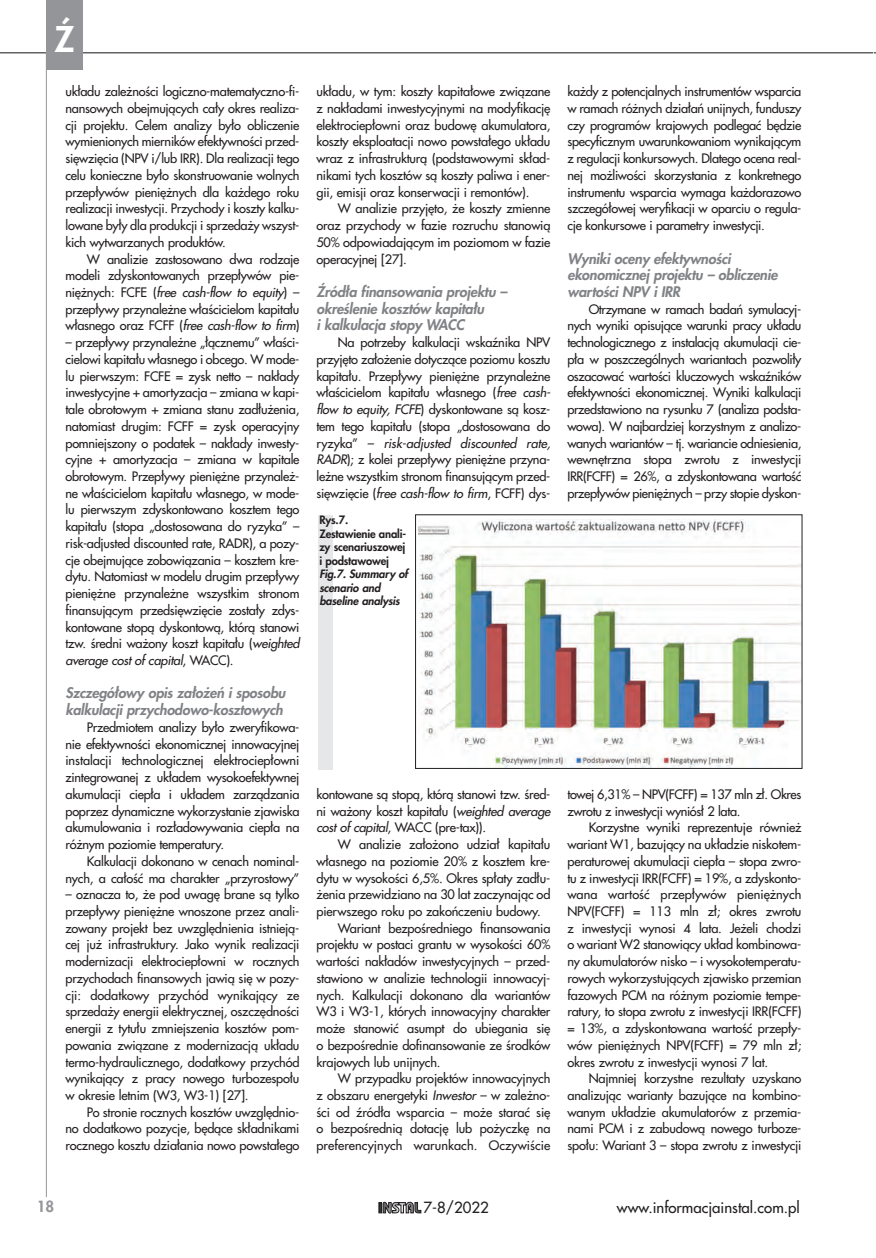
<style>
.page{position:relative;width:876px;height:1258px;background:#fff}
.page>*{position:absolute;margin:0;border:0;box-sizing:border-box;transform-origin:0 0}
.t1{font:800 34.5px "Futura CE";color:#fff}
.t2{font:500 15px "Futura CE";color:#231f20}
.t3{font:800 15px "Futura CE";color:#939598}
.ubutytulik{font:italic 800 14.25px/16.6px "Futura CE";letter-spacing:-.015em;color:#808285}
._01body_text{font:500 12.75px/16.8px "Futura CE";letter-spacing:-.015em;color:#231f20;text-align:justify}
._05podpis_ilustr{font:800 11.25px/13.5px "Futura CE";letter-spacing:-.015em;color:#231f20;text-align:justify}
._05podpis_ilustr_ang{font:italic 800 11.25px/13.5px "Futura CE";letter-spacing:-.015em;color:#231f20}
.s1{font-weight:400;font-style:italic}
</style>
<div class="page">
<hr style="left:0;top:52px;width:873px;height:1px;background:#231f20">
<hr style="left:46px;top:52px;width:1px;height:1145px;background:#939598">
<svg style="left:378px;top:1201px;width:44px;height:13px"></svg>
<svg style="left:379px;top:1202px;width:42px;height:11px"></svg>
<div style="left:46px;top:0;width:37px;height:70px;background:#939598"></div>
<img style="left:418px;top:519px;width:382px;height:248px">
<div style="left:415px;top:514px;width:387px;height:255px;border:1px solid #231f20"></div>
<div style="left:318px;top:515px;width:14px;height:255px;background:#e6e7e9"></div>
<h1 class="t1" style="left:55px;top:15px;width:21px">Ź</h1>
<p class="_01body_text" style="left:65px;top:83px;width:235px">układu zależności logiczno-matematyczno-fi&shy;nansowych obejmujących cały okres realiza&shy;cji projektu. Celem analizy było obliczenie wymienionych mierników efektywności przed&shy;sięwzięcia (NPV i/lub IRR). Dla realizacji tego celu konieczne było skonstruowanie wolnych przepływów pieniężnych dla każdego roku realizacji inwestycji. Przychody i koszty kalku&shy;lowane były dla produkcji i sprzedaży wszyst&shy;kich wytwarzanych produktów.</p>
<p class="_01body_text" style="left:65px;top:250px;width:235px;text-indent:21px">W analizie zastosowano dwa rodzaje modeli zdyskontowanych przepływów pie&shy;niężnych: FCFE (<span class="s1">free cash-flow to equity</span>) – przepływy przynależne właścicielom kapitału własnego oraz FCFF (<span class="s1">free cash-flow to firm</span>)</p>
<p class="_01body_text" style="left:65px;top:333px;width:235px">– przepływy przynależne „łącznemu” właści&shy;cielowi kapitału własnego i obcego. W mode&shy;lu pierwszym: FCFE = zysk netto – nakłady inwestycyjne + amortyzacja – zmiana w kapi&shy;tale obrotowym + zmiana stanu zadłużenia, natomiast drugim: FCFF = zysk operacyjny pomniejszony o podatek – nakłady inwesty&shy;cyjne + amortyzacja – zmiana w kapitale obrotowym. Przepływy pieniężne przynależ&shy;ne właścicielom kapitału własnego, w mode&shy;lu pierwszym zdyskontowano kosztem tego kapitału (stopa „dostosowana do ryzyka” – risk-adjusted discounted rate, RADR), a pozy&shy;cje obejmujące zobowiązania – kosztem kre&shy;dytu. Natomiast w modelu drugim przepływy pieniężne przynależne wszystkim stronom finansującym przedsięwzięcie zostały zdys&shy;kontowane stopą dyskontową, którą stanowi tzw. średni ważony koszt kapitału (<span class="s1">weighted average cost of capital</span>, WACC).</p>
<p class="ubutytulik" style="left:65px;top:684px;width:222px">Szczegółowy opis założeń i sposobu kalkulacji przychodowo-kosztowych</p>
<p class="_01body_text" style="left:65px;top:718px;width:235px;text-indent:21px">Przedmiotem analizy było zweryfikowa&shy;nie efektywności ekonomicznej innowacyjnej instalacji technologicznej elektrociepłowni zintegrowanej z układem wysokoefektywnej akumulacji ciepła i układem zarządzania poprzez dynamiczne wykorzystanie zjawiska akumulowania i rozładowywania ciepła na różnym poziomie temperatury.</p>
<p class="_01body_text" style="left:65px;top:852px;width:235px;text-align:right">Kalkulacji dokonano w cenach nominal&shy;nych, a całość ma charakter „przyrostowy”</p>
<p class="_01body_text" style="left:65px;top:885px;width:235px">– oznacza to, że pod uwagę brane są tylko przepływy pieniężne wnoszone przez anali&shy;zowany projekt bez uwzględnienia istnieją&shy;cej już infrastruktury. Jako wynik realizacji modernizacji elektrociepłowni w rocznych przychodach finansowych jawią się w pozy&shy;cji: dodatkowy przychód wynikający ze sprzedaży energii elektrycznej, oszczędności energii z tytułu zmniejszenia kosztów pom&shy;powania związane z modernizacją układu termo-hydraulicznego, dodatkowy przychód wynikający z pracy nowego turbozespołu w okresie letnim (W3, W3-1) [27].</p>
<p class="_01body_text" style="left:65px;top:1103px;width:235px;text-indent:21px">Po stronie rocznych kosztów uwzględnio&shy;no dodatkowo pozycje, będące składnikami rocznego kosztu działania nowo powstałego</p>
<p class="_01body_text" style="left:316px;top:83px;width:235px">układu, w tym: koszty kapitałowe związane z nakładami inwestycyjnymi na modyfikację elektrociepłowni oraz budowę akumulatora, koszty eksploatacji nowo powstałego układu wraz z infrastrukturą (podstawowymi skład&shy;nikami tych kosztów są koszty paliwa i ener&shy;gii, emisji oraz konserwacji i remontów).</p>
<p class="_01body_text" style="left:316px;top:200px;width:235px;text-indent:21px">W analizie przyjęto, że koszty zmienne oraz przychody w fazie rozruchu stanowią 50% odpowiadającym im poziomom w fazie operacyjnej [27].</p>
<p class="ubutytulik" style="left:316px;top:283px;width:192px">Źródła finansowania projektu – określenie kosztów kapitału<br>i kalkulacja stopy WACC</p>
<p class="_01body_text" style="left:316px;top:333px;width:235px;text-indent:21px">Na potrzeby kalkulacji wskaźnika NPV przyjęto założenie dotyczące poziomu kosztu kapitału. Przepływy pieniężne przynależne właścicielom kapitału własnego (<span class="s1">free cash&shy;flow to equity, FCFE</span>) dyskontowane są kosz&shy;tem tego kapitału (stopa „dostosowana do ryzyka” – <span class="s1">risk-adjusted discounted rate, RADR</span>); z kolei przepływy pieniężne przyna&shy;leżne wszystkim stronom finansującym przed&shy;sięwzięcie (<span class="s1">free cash-flow to firm</span>, FCFF) dys-</p>
<p class="_05podpis_ilustr" style="left:319px;top:513px;width:30px">Rys.7.</p>
<p class="_05podpis_ilustr" style="left:319px;top:526px;width:88px">Zestawienie anali&shy;zy scenariuszowej i podstawowej</p>
<p class="_05podpis_ilustr_ang" style="left:319px;top:567px;width:90px">Fig.7. Summary of scenario and baseline analysis</p>
<p class="_01body_text" style="left:316px;top:785px;width:235px">kontowane są stopą, którą stanowi tzw. śred&shy;ni ważony koszt kapitału (<span class="s1">weighted average cost of capital</span>, WACC (pre-tax)).</p>
<p class="_01body_text" style="left:316px;top:835px;width:235px;text-indent:21px">W analizie założono udział kapitału własnego na poziomie 20% z kosztem kre&shy;dytu w wysokości 6,5%. Okres spłaty zadłu&shy;żenia przewidziano na 30 lat zaczynając od pierwszego roku po zakończeniu budowy.</p>
<p class="_01body_text" style="left:316px;top:919px;width:235px;text-indent:21px">Wariant bezpośredniego finansowania projektu w postaci grantu w wysokości 60% wartości nakładów inwestycyjnych – przed&shy;stawiono w analizie technologii innowacyj&shy;nych. Kalkulacji dokonano dla wariantów W3 i W3-1, których innowacyjny charakter może stanowić asumpt do ubiegania się o bezpośrednie dofinansowanie ze środków krajowych lub unijnych.</p>
<p class="_01body_text" style="left:316px;top:1069px;width:235px;text-indent:21px">W przypadku projektów innowacyjnych z obszaru energetyki <span class="s1">Inwestor</span> – w zależno&shy;ści od źródła wsparcia – może starać się o bezpośrednią dotację lub pożyczkę na preferencyjnych warunkach. Oczywiście</p>
<p class="_01body_text" style="left:567px;top:83px;width:235px">każdy z potencjalnych instrumentów wsparcia w ramach różnych działań unijnych, funduszy czy programów krajowych podlegać będzie specyficznym uwarunkowaniom wynikającym z regulacji konkursowych. Dlatego ocena real&shy;nej możliwości skorzystania z konkretnego instrumentu wsparcia wymaga każdorazowo szczegółowej weryfikacji w oparciu o regula&shy;cje konkursowe i parametry inwestycji.</p>
<p class="ubutytulik" style="left:567px;top:249px;width:212px">Wyniki oceny efektywności ekonomicznej projektu – obliczenie wartości NPV i IRR</p>
<p class="_01body_text" style="left:567px;top:300px;width:235px;text-indent:21px">Otrzymane w ramach badań symulacyj&shy;nych wyniki opisujące warunki pracy układu technologicznego z instalacją akumulacji cie&shy;pła w poszczególnych wariantach pozwoliły oszacować wartości kluczowych wskaźników efektywności ekonomicznej. Wyniki kalkulacji przedstawiono na rysunku 7 (analiza podsta&shy;wowa). W najbardziej korzystnym z analizo&shy;wanych wariantów – tj. wariancie odniesienia, wewnętrzna stopa zwrotu z inwestycji IRR(FCFF) = 26%, a zdyskontowana wartość przepływów pieniężnych – przy stopie dyskon-</p>
<p class="_01body_text" style="left:567px;top:785px;width:235px">towej 6,31% – NPV(FCFF) = 137 mln zł. Okres zwrotu z inwestycji wyniósł 2 lata.</p>
<p class="_01body_text" style="left:567px;top:819px;width:235px;text-indent:21px">Korzystne wyniki reprezentuje również wariant W1, bazujący na układzie niskotem&shy;peraturowej akumulacji ciepła – stopa zwro&shy;tu z inwestycji IRR(FCFF) = 19%, a zdyskonto&shy;wana wartość przepływów pieniężnych NPV(FCFF) = 113 mln zł; okres zwrotu z inwestycji wynosi 4 lata. Jeżeli chodzi o wariant W2 stanowiący układ kombinowa&shy;ny akumulatorów nisko – i wysokotemperatu&shy;rowych wykorzystujących zjawisko przemian fazowych PCM na różnym poziomie tempe&shy;ratury, to stopa zwrotu z inwestycji IRR(FCFF) = 13%, a zdyskontowana wartość przepły&shy;wów pieniężnych NPV(FCFF) = 79 mln zł; okres zwrotu z inwestycji wynosi 7 lat.</p>
<p class="_01body_text" style="left:567px;top:1069px;width:235px;text-indent:21px">Najmniej korzystne rezultaty uzyskano analizując warianty bazujące na kombino&shy;wanym układzie akumulatorów z przemia&shy;nami PCM i z zabudową nowego turboze&shy;społu: Wariant 3 – stopa zwrotu z inwestycji</p>
<p class="t3" style="left:37px;top:1196px;width:19px">18</p>
<p class="t2" style="left:423px;top:1196px;width:67px">7-8/2022</p>
<p class="t2" style="left:617px;top:1196px;width:184px">www.informacjainstal.com.pl</p>
</div>
